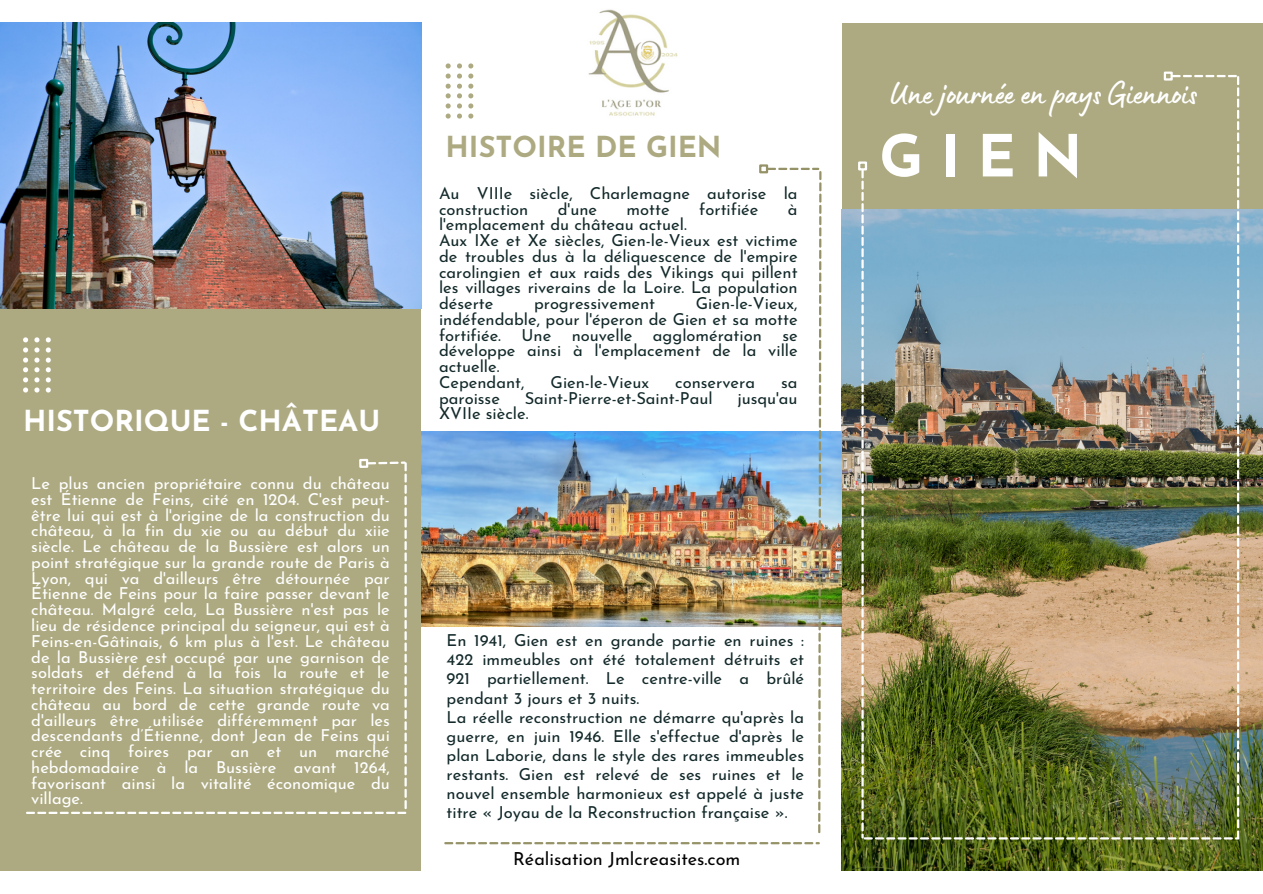
<style>
.page{position:relative;width:1263px;height:894px;background:#fff}
.page>*{position:absolute;margin:0;border:0;box-sizing:border-box;transform-origin:0 0}
.t1{font:700 57.75px "Josefin Sans";color:#fff}
.t2{font:34.2px "Lumios Marker";color:#fff}
.t3{font:700 28.95px "Josefin Sans";color:#fff}
.t4{font:700 28.95px "Josefin Sans";color:#adaa82}
.t5{font:18px "Josefin Sans";color:#000}
.t6{font:16.5px/15.8px "Josefin Sans";color:#13292a;text-align:justify}
.t7{font:16.5px/15.8px "Josefin Sans";color:#fff;text-align:justify}
</style>
<div class="page">
<div style="left:842px;top:23px;width:421px;height:847px;background:#adaa82"></div>
<img style="left:842px;top:209px;width:421px;height:661px">
<div style="left:858px;top:161px;width:9px;height:9px;border:2px solid #fff"></div>
<div style="left:1164px;top:72px;width:9px;height:9px;border:2px solid #fff"></div>
<img style="left:861px;top:75px;width:378px;height:764px">
<svg style="left:446px;top:63px;width:5px;height:55px"></svg>
<svg style="left:457px;top:63px;width:5px;height:55px"></svg>
<svg style="left:468px;top:63px;width:5px;height:55px"></svg>
<svg style="left:444px;top:842px;width:376px;height:2px"></svg>
<img style="left:421px;top:431px;width:421px;height:195px">
<img style="left:767px;top:168px;width:54px;height:664px">
<div style="left:759px;top:164px;width:9px;height:9px;border:2px solid #969267"></div>
<div style="left:0;top:23px;width:421px;height:847px;background:#adaa82"></div>
<svg style="left:23px;top:337px;width:5px;height:55px"></svg>
<svg style="left:34px;top:337px;width:5px;height:55px"></svg>
<svg style="left:46px;top:337px;width:5px;height:55px"></svg>
<svg style="left:26px;top:461px;width:381px;height:352px"></svg>
<div style="left:359px;top:458px;width:9px;height:10px;border:2px solid #fff"></div>
<img style="left:0;top:23px;width:421px;height:285px">
<img style="left:588px;top:9px;width:90px;height:107px">
<p class="t3" style="left:23px;top:409px;width:359px">HISTORIQUE - CHÂTEAU</p>
<h3 class="t7" style="left:31px;top:477px;width:360px">Le plus ancien propriétaire connu du château est Étienne de Feins, cité en 1204. C'est peut&shy;être lui qui est à l'origine de la construction du château, à la fin du xie ou au début du xiie siècle. Le château de la Bussière est alors un point stratégique sur la grande route de Paris à Lyon, qui va d'ailleurs être détournée par Étienne de Feins pour la faire passer devant le château. Malgré cela, La Bussière n'est pas le lieu de résidence principal du seigneur, qui est à Feins-en-Gâtinais, 6 km plus à l'est. Le château de la Bussière est occupé par une garnison de soldats et défend à la fois la route et le territoire des Feins. La situation stratégique du château au bord de cette grande route va d'ailleurs être utilisée différemment par les descendants d’Étienne, dont Jean de Feins qui crée cinq foires par an et un marché hebdomadaire à la Bussière avant 1264, favorisant ainsi la vitalité économique du village.</h3>
<p class="t4" style="left:446px;top:135px;width:277px">HISTOIRE DE GIEN</p>
<p class="t6" style="left:439px;top:187px;width:360px">Au VIIIe siècle, Charlemagne autorise la construction</p>
<p class="t6" style="left:558px;top:202px;width:41px">d'une</p>
<p class="t6" style="left:627px;top:202px;width:45px">motte</p>
<p class="t6" style="left:699px;top:202px;width:61px">fortifiée</p>
<p class="t6" style="left:788px;top:202px;width:11px">à</p>
<p class="t6" style="left:439px;top:218px;width:249px">l'emplacement du château actuel.</p>
<p class="t6" style="left:439px;top:234px;width:360px">Aux IXe et Xe siècles, Gien-le-Vieux est victime de troubles dus à la déliquescence de l'empire carolingien et aux raids des Vikings qui pillent les villages riverains de la Loire. La population déserte</p>
<p class="t6" style="left:439px;top:297px;width:360px;text-indent:257px">Gien-le-Vieux, indéfendable, pour l'éperon de Gien et sa motte fortifiée. Une nouvelle agglomération se développe ainsi à l'emplacement de la ville actuelle.</p>
<p class="t6" style="left:439px;top:376px;width:87px">Cependant,</p>
<p class="t6" style="left:551px;top:376px;width:100px">Gien-le-Vieux</p>
<p class="t6" style="left:675px;top:376px;width:81px">conservera</p>
<p class="t6" style="left:781px;top:376px;width:18px">sa</p>
<p class="t6" style="left:439px;top:391px;width:62px">paroisse</p>
<p class="t6" style="left:525px;top:391px;width:189px">Saint-Pierre-et-Saint-Paul</p>
<p class="t6" style="left:737px;top:391px;width:62px">jusqu'au</p>
<p class="t6" style="left:439px;top:407px;width:91px">XVIIe siècle.</p>
<p class="t6" style="left:534px;top:297px;width:123px">progressivement</p>
<p class="t6" style="left:447px;top:632px;width:359px;line-height:19.2px">En 1941, Gien est en grande partie en ruines :<br>422 immeubles ont été totalement détruits et 921 partiellement. Le centre-ville a brûlé pendant 3 jours et 3 nuits.</p>
<p class="t6" style="left:447px;top:708px;width:359px;line-height:19.2px">La réelle reconstruction ne démarre qu'après la guerre, en juin 1946. Elle s'effectue d'après le plan Laborie, dans le style des rares immeubles restants. Gien est relevé de ses ruines et le nouvel ensemble harmonieux est appelé à juste titre « Joyau de la Reconstruction française ».</p>
<p class="t5" style="left:513px;top:851px;width:229px">Réalisation Jmlcreasites.com</p>
<p class="t2" style="left:890px;top:82px;width:308px">Une journée en pays Giennois</p>
<p class="t1" style="left:879px;top:133px;width:205px">GIEN</p>
</div>
